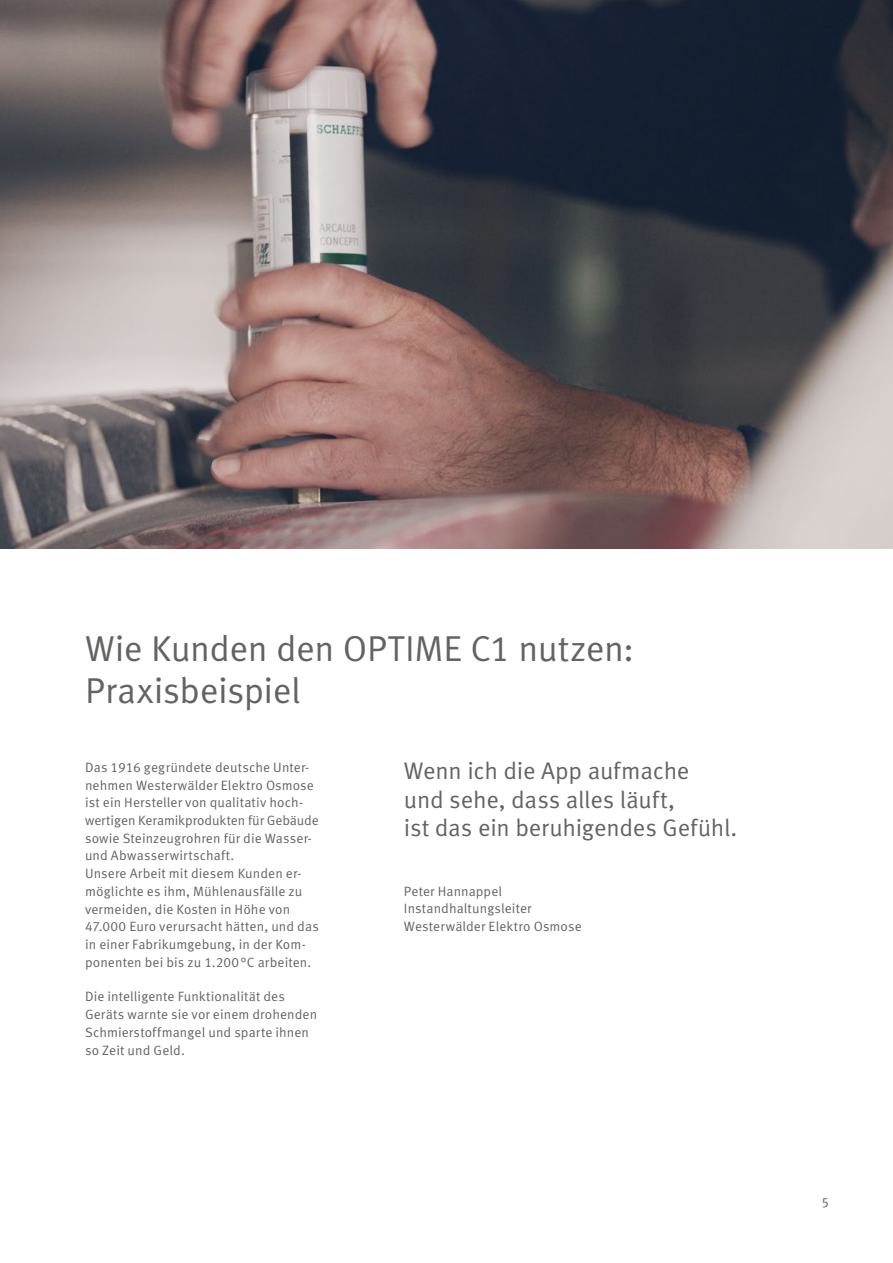
<style>
.page{position:relative;width:893px;height:1263px;background:#fff}
.page>*{position:absolute;margin:0;border:0;box-sizing:border-box;transform-origin:0 0}
.t1{font:36px/42px "Schaeffler Meta";letter-spacing:-.01em;color:#636362}
.t2{font:24px/28.5px "Schaeffler Meta";letter-spacing:-.01em;color:#636362}
.t3{font:13.5px/17.7px "Schaeffler Meta";letter-spacing:.005em;color:#636362}
</style>
<div class="page">
<img style="left:0;top:0;width:893px;height:549px">
<h1 class="t1" style="left:85px;top:628px;width:551px">Wie Kunden den OPTIME C1 nutzen:<br>Praxisbeispiel</h1>
<p class="t3" style="left:85px;top:758px;width:235px">Das 1916 gegründete deutsche Unter&shy;nehmen Westerwälder Elektro Osmose ist ein Hersteller von qualitativ hoch&shy;wertigen Keramikprodukten für Gebäude sowie Steinzeugrohren für die Wasser&shy;und Abwasserwirtschaft.<br>Unsere Arbeit mit diesem Kunden er&shy;möglichte es ihm, Mühlenausfälle zu vermeiden, die Kosten in Höhe von 47.000 Euro verursacht hätten, und das in einer Fabrikumgebung, in der Kom&shy;ponenten bei bis zu 1.200°C arbeiten.</p>
<p class="t3" style="left:85px;top:988px;width:234px">Die intelligente Funktionalität des<br>Geräts warnte sie vor einem drohenden<br>Schmierstoffmangel und sparte ihnen so Zeit und Geld.</p>
<h2 class="t2" style="left:404px;top:757px;width:335px">Wenn ich die App aufmache<br>und sehe, dass alles läuft,<br>ist das ein beruhigendes Gefühl.</h2>
<p class="t3" style="left:404px;top:882px;width:179px">Peter Hannappel<br>Instandhaltungsleiter<br>Westerwälder Elektro Osmose</p>
<p class="t3" style="left:821px;top:1194px;width:9px">5</p>
</div>
